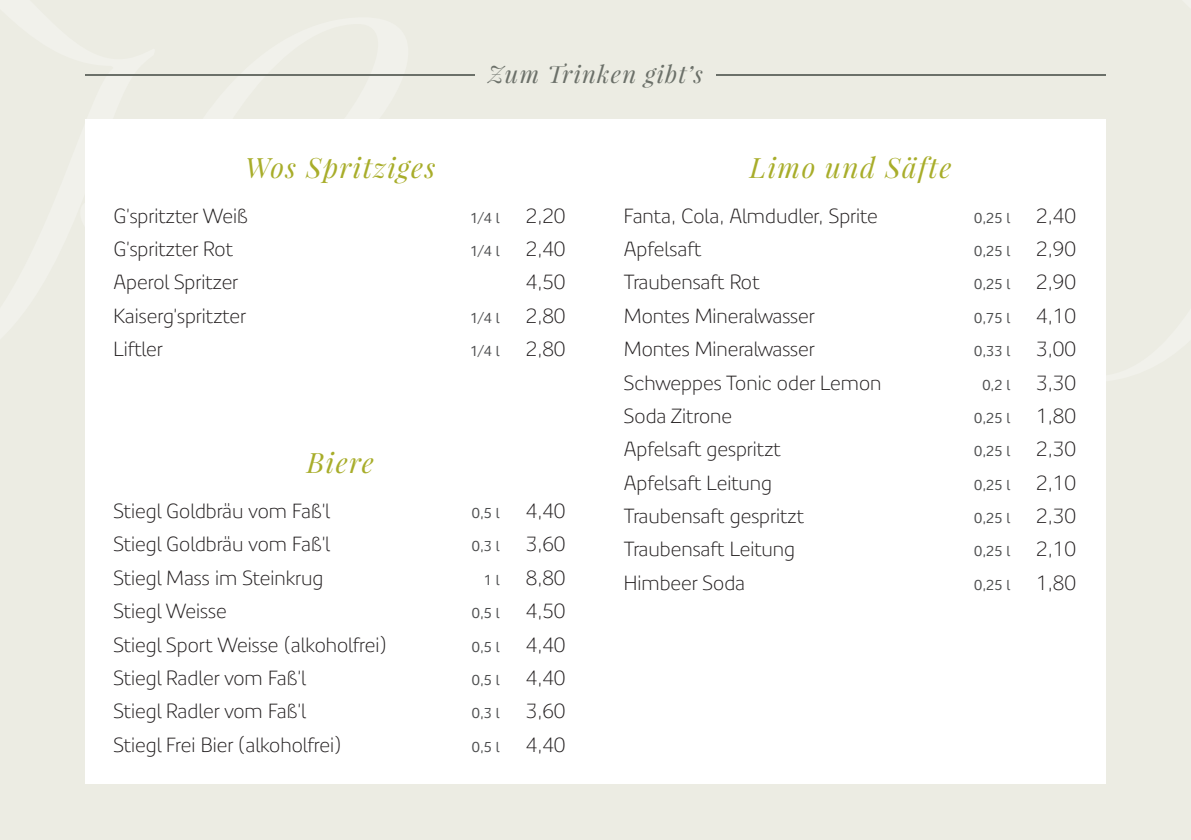
<style>
.page{position:relative;width:1191px;height:840px;background:#fff}
.page>*{position:absolute;margin:0;border:0;box-sizing:border-box;transform-origin:0 0}
.t1{font:italic 28px "Playfair Display";letter-spacing:.05em;color:#a8ad2a}
.t2{font:italic 24px "Playfair Display";letter-spacing:.05em;color:#6b7069}
.t3{font:300 20px "Precious Sans Two";color:#231f20}
.t4{font:500 14px "Precious Sans Two";color:#4b4c4d}
</style>
<div class="page">
<div style="left:0;top:0;width:1191px;height:839px;background:#ecece3"></div>
<hr style="left:85px;top:74px;width:389px;height:1px;background:#6b7069">
<hr style="left:717px;top:74px;width:389px;height:1px;background:#6b7069">
<div style="left:85px;top:119px;width:1021px;height:663px;background:#fff"></div>
<p class="t2" style="left:488px;top:58px;width:216px">Zum Trinken gibt’s</p>
<h1 class="t1" style="left:245px;top:149px;width:192px">Wos Spritziges</h1>
<p class="t3" style="left:113px;top:202px;width:136px">G’spritzter Weiß</p>
<p class="t4" style="left:470px;top:208px;width:31px">1/4 l</p>
<p class="t3" style="left:526px;top:202px;width:41px">2,20</p>
<p class="t3" style="left:113px;top:236px;width:121px">G’spritzter Rot</p>
<p class="t4" style="left:470px;top:242px;width:31px">1/4 l</p>
<p class="t3" style="left:526px;top:236px;width:41px">2,40</p>
<p class="t3" style="left:113px;top:269px;width:126px">Aperol Spritzer</p>
<p class="t3" style="left:526px;top:269px;width:41px">4,50</p>
<p class="t3" style="left:113px;top:302px;width:134px">Kaiserg’spritzter</p>
<p class="t4" style="left:470px;top:308px;width:31px">1/4 l</p>
<p class="t3" style="left:526px;top:302px;width:41px">2,80</p>
<p class="t3" style="left:113px;top:336px;width:51px">Liftler</p>
<p class="t4" style="left:470px;top:342px;width:31px">1/4 l</p>
<p class="t3" style="left:526px;top:336px;width:41px">2,80</p>
<h1 class="t1" style="left:307px;top:444px;width:69px">Biere</h1>
<p class="t3" style="left:113px;top:498px;width:218px">Stiegl Goldbräu vom Faß’l</p>
<p class="t4" style="left:472px;top:503px;width:29px">0,5 l</p>
<p class="t3" style="left:526px;top:498px;width:41px">4,40</p>
<p class="t3" style="left:113px;top:531px;width:218px">Stiegl Goldbräu vom Faß’l</p>
<p class="t4" style="left:472px;top:537px;width:29px">0,3 l</p>
<p class="t3" style="left:526px;top:531px;width:41px">3,60</p>
<p class="t3" style="left:113px;top:564px;width:211px">Stiegl Mass im Steinkrug</p>
<p class="t4" style="left:484px;top:570px;width:17px">1 l</p>
<p class="t3" style="left:526px;top:564px;width:41px">8,80</p>
<p class="t3" style="left:113px;top:598px;width:115px">Stiegl Weisse</p>
<p class="t4" style="left:472px;top:604px;width:29px">0,5 l</p>
<p class="t3" style="left:526px;top:598px;width:41px">4,50</p>
<p class="t3" style="left:113px;top:631px;width:275px">Stiegl Sport Weisse (alkoholfrei)</p>
<p class="t4" style="left:472px;top:637px;width:29px">0,5 l</p>
<p class="t3" style="left:526px;top:631px;width:41px">4,40</p>
<p class="t3" style="left:113px;top:664px;width:194px">Stiegl Radler vom Faß’l</p>
<p class="t4" style="left:472px;top:670px;width:29px">0,5 l</p>
<p class="t3" style="left:526px;top:664px;width:41px">4,40</p>
<p class="t3" style="left:113px;top:698px;width:194px">Stiegl Radler vom Faß’l</p>
<p class="t4" style="left:472px;top:704px;width:29px">0,3 l</p>
<p class="t3" style="left:526px;top:698px;width:41px">3,60</p>
<p class="t3" style="left:113px;top:731px;width:229px">Stiegl Frei Bier (alkoholfrei)</p>
<p class="t4" style="left:472px;top:737px;width:29px">0,5 l</p>
<p class="t3" style="left:526px;top:731px;width:41px">4,40</p>
<h1 class="t1" style="left:750px;top:149px;width:203px">Limo und Säfte</h1>
<p class="t3" style="left:624px;top:202px;width:255px">Fanta, Cola, Almdudler, Sprite</p>
<p class="t4" style="left:974px;top:208px;width:37px">0,25 l</p>
<p class="t3" style="left:1036px;top:202px;width:41px">2,40</p>
<p class="t3" style="left:624px;top:236px;width:79px">Apfelsaft</p>
<p class="t4" style="left:974px;top:242px;width:37px">0,25 l</p>
<p class="t3" style="left:1036px;top:236px;width:41px">2,90</p>
<p class="t3" style="left:624px;top:269px;width:137px">Traubensaft Rot</p>
<p class="t4" style="left:974px;top:275px;width:37px">0,25 l</p>
<p class="t3" style="left:1036px;top:269px;width:41px">2,90</p>
<p class="t3" style="left:624px;top:302px;width:192px">Montes Mineralwasser</p>
<p class="t4" style="left:974px;top:308px;width:37px">0,75 l</p>
<p class="t3" style="left:1036px;top:302px;width:41px">4,10</p>
<p class="t3" style="left:624px;top:336px;width:192px">Montes Mineralwasser</p>
<p class="t4" style="left:974px;top:342px;width:37px">0,33 l</p>
<p class="t3" style="left:1036px;top:336px;width:41px">3,00</p>
<p class="t3" style="left:624px;top:369px;width:259px">Schweppes Tonic oder Lemon</p>
<p class="t4" style="left:982px;top:375px;width:29px">0,2 l</p>
<p class="t3" style="left:1036px;top:369px;width:41px">3,30</p>
<p class="t3" style="left:624px;top:402px;width:110px">Soda Zitrone</p>
<p class="t4" style="left:974px;top:408px;width:37px">0,25 l</p>
<p class="t3" style="left:1036px;top:402px;width:41px">1,80</p>
<p class="t3" style="left:624px;top:436px;width:158px">Apfelsaft gespritzt</p>
<p class="t4" style="left:974px;top:442px;width:37px">0,25 l</p>
<p class="t3" style="left:1036px;top:436px;width:41px">2,30</p>
<p class="t3" style="left:624px;top:469px;width:149px">Apfelsaft Leitung</p>
<p class="t4" style="left:974px;top:475px;width:37px">0,25 l</p>
<p class="t3" style="left:1036px;top:469px;width:41px">2,10</p>
<p class="t3" style="left:624px;top:502px;width:182px">Traubensaft gespritzt</p>
<p class="t4" style="left:974px;top:508px;width:37px">0,25 l</p>
<p class="t3" style="left:1036px;top:502px;width:41px">2,30</p>
<p class="t3" style="left:624px;top:536px;width:173px">Traubensaft Leitung</p>
<p class="t4" style="left:974px;top:542px;width:37px">0,25 l</p>
<p class="t3" style="left:1036px;top:536px;width:41px">2,10</p>
<p class="t3" style="left:624px;top:569px;width:123px">Himbeer Soda</p>
<p class="t4" style="left:974px;top:575px;width:37px">0,25 l</p>
<p class="t3" style="left:1036px;top:569px;width:41px">1,80</p>
</div>
